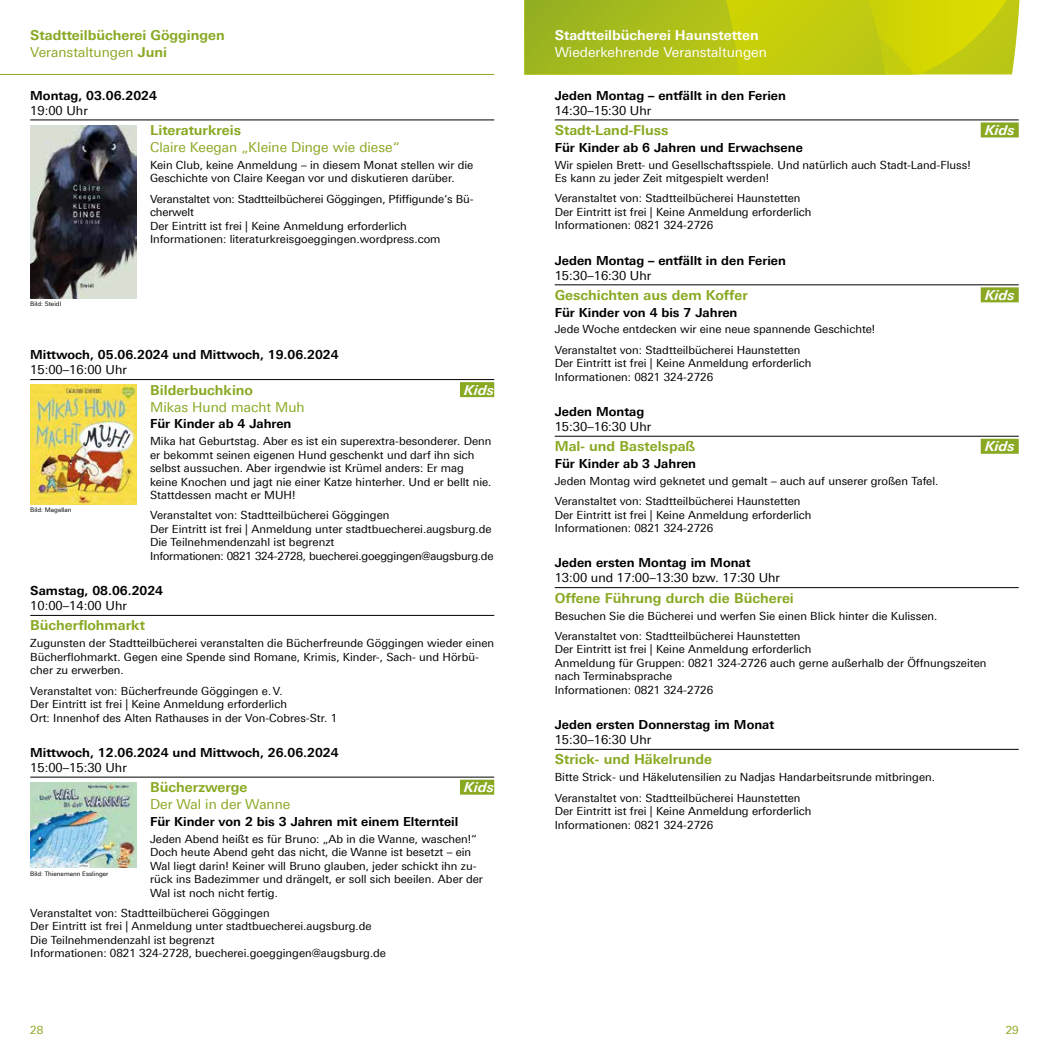
<style>
.page{position:relative;width:1049px;height:1053px;background:#fff}
.page>*{position:absolute;margin:0;border:0;box-sizing:border-box;transform-origin:0 0}
.t1{font:700 13.75px/16.9px "Univers For Augsburg";color:#89a923}
.t2{font:13.75px "Univers For Augsburg";color:#89a923}
.t3{font:13.75px "Univers For Augsburg";color:#fff}
.t4{font:700 13.75px "Univers For Augsburg";color:#fff}
.t5{font:italic 700 13.75px "Univers For Augsburg";color:#fff}
.t6{font:700 12.5px "Univers For Augsburg";color:#000}
.t7{font:12.5px "Univers For Augsburg";color:#000}
.t8{font:11.25px/13.5px "Univers For Augsburg";color:#000}
.t9{font:11.25px "Univers For Augsburg";color:#89a923}
.t10{font:6.25px "Univers For Augsburg";color:#000}
.s1{font-weight:400}
</style>
<div class="page">
<svg style="left:524px;top:0;width:495px;height:74px;background:#bac612"></svg>
<hr style="left:0;top:74px;width:494px;height:1px;background:#89a923">
<hr style="left:555px;top:120px;width:464px;height:1px;background:#000">
<div style="left:981px;top:122px;width:38px;height:15px;background:#89a923"></div>
<hr style="left:555px;top:284px;width:464px;height:1px;background:#000">
<div style="left:981px;top:287px;width:38px;height:15px;background:#89a923"></div>
<hr style="left:555px;top:436px;width:464px;height:1px;background:#000">
<div style="left:981px;top:439px;width:38px;height:15px;background:#89a923"></div>
<hr style="left:555px;top:587px;width:464px;height:1px;background:#000">
<hr style="left:555px;top:749px;width:464px;height:1px;background:#000">
<hr style="left:30px;top:120px;width:464px;height:1px;background:#000">
<hr style="left:30px;top:379px;width:464px;height:1px;background:#000">
<div style="left:460px;top:382px;width:34px;height:15px;background:#89a923"></div>
<hr style="left:30px;top:615px;width:464px;height:1px;background:#000">
<hr style="left:30px;top:776px;width:464px;height:1px;background:#000">
<div style="left:460px;top:779px;width:34px;height:15px;background:#89a923"></div>
<img style="left:30px;top:125px;width:106px;height:173px">
<img style="left:30px;top:385px;width:106px;height:119px">
<img style="left:30px;top:782px;width:106px;height:85px">
<p class="t1" style="left:30px;top:27px;width:196px">Stadtteilbücherei Göggingen<br><span class="s1">Veranstaltungen</span> Juni</p>
<p class="t6" style="left:30px;top:88px;width:128px">Montag, 03.06.2024</p>
<p class="t7" style="left:30px;top:103px;width:59px">19:00 Uhr</p>
<p class="t1" style="left:150px;top:121px;width:92px">Literaturkreis</p>
<p class="t2" style="left:150px;top:139px;width:251px">Claire Keegan „Kleine Dinge wie diese“</p>
<p class="t8" style="left:150px;top:158px;width:325px">Kein Club, keine Anmeldung – in diesem Monat stellen wir die<br>Geschichte von Claire Keegan vor und diskutieren darüber.</p>
<p class="t8" style="left:150px;top:192px;width:325px">Veranstaltet von: Stadtteilbücherei Göggingen, Pfiffigunde‘s Bü&shy;cherwelt<br>Der Eintritt ist frei | Keine Anmeldung erforderlich Informationen: literaturkreisgoeggingen.wordpress.com</p>
<p class="t10" style="left:30px;top:300px;width:32px">Bild: Steidl</p>
<p class="t6" style="left:30px;top:347px;width:310px">Mittwoch, 05.06.2024 und Mittwoch, 19.06.2024</p>
<p class="t7" style="left:30px;top:363px;width:98px">15:00–16:00 Uhr</p>
<p class="t1" style="left:150px;top:381px;width:104px">Bilderbuchkino</p>
<p class="t5" style="left:464px;top:381px;width:31px">Kids</p>
<p class="t2" style="left:150px;top:398px;width:156px">Mikas Hund macht Muh</p>
<p class="t6" style="left:150px;top:416px;width:143px">Für Kinder ab 4 Jahren</p>
<p class="t8" style="left:150px;top:434px;width:343px">Mika hat Geburtstag. Aber es ist ein superextra-besonderer. Denn er bekommt seinen eigenen Hund geschenkt und darf ihn sich selbst aussuchen. Aber irgendwie ist Krümel anders: Er mag keine Knochen und jagt nie einer Katze hinterher. Und er bellt nie.<br>Stattdessen macht er MUH!</p>
<p class="t8" style="left:150px;top:508px;width:345px">Veranstaltet von: Stadtteilbücherei Göggingen<br>Der Eintritt ist frei | Anmeldung unter stadtbuecherei.augsburg.de Die Teilnehmendenzahl ist begrenzt<br>Informationen: 0821 324-2728, buecherei.goeggingen@augsburg.de</p>
<p class="t6" style="left:30px;top:583px;width:134px">Samstag, 08.06.2024</p>
<p class="t7" style="left:30px;top:598px;width:98px">10:00–14:00 Uhr</p>
<p class="t1" style="left:30px;top:617px;width:116px">Bücherflohmarkt</p>
<p class="t8" style="left:30px;top:636px;width:465px">Zugunsten der Stadtteilbücherei veranstalten die Bücherfreunde Göggingen wieder einen<br>Bücherflohmarkt. Gegen eine Spende sind Romane, Krimis, Kinder-, Sach- und Hörbü&shy;cher zu erwerben.</p>
<p class="t8" style="left:30px;top:683px;width:308px">Veranstaltet von: Bücherfreunde Göggingen e.V.<br>Der Eintritt ist frei | Keine Anmeldung erforderlich<br>Ort: Innenhof des Alten Rathauses in der Von-Cobres-Str. 1</p>
<p class="t6" style="left:30px;top:745px;width:310px">Mittwoch, 12.06.2024 und Mittwoch, 26.06.2024</p>
<p class="t7" style="left:30px;top:760px;width:98px">15:00–15:30 Uhr</p>
<p class="t1" style="left:150px;top:778px;width:99px">Bücherzwerge</p>
<p class="t5" style="left:464px;top:779px;width:31px">Kids</p>
<p class="t2" style="left:150px;top:796px;width:142px">Der Wal in der Wanne</p>
<p class="t6" style="left:150px;top:813px;width:310px">Für Kinder von 2 bis 3 Jahren mit einem Elternteil</p>
<p class="t8" style="left:150px;top:831px;width:334px">Jeden Abend heißt es für Bruno: „Ab in die Wanne, waschen!“ Doch heute Abend geht das nicht, die Wanne ist besetzt – ein Wal liegt darin! Keiner will Bruno glauben, jeder schickt ihn zu&shy;rück ins Badezimmer und drängelt, er soll sich beeilen. Aber der Wal ist noch nicht fertig.</p>
<p class="t8" style="left:30px;top:906px;width:357px">Veranstaltet von: Stadtteilbücherei Göggingen<br>Der Eintritt ist frei | Anmeldung unter stadtbuecherei.augsburg.de Die Teilnehmendenzahl ist begrenzt<br>Informationen: 0821 324-2728, buecherei.goeggingen@augsburg.de</p>
<p class="t10" style="left:30px;top:506px;width:43px">Bild: Magellan</p>
<p class="t10" style="left:30px;top:869px;width:80px">Bild: Thienemann Esslinger</p>
<p class="t4" style="left:555px;top:27px;width:206px">Stadtteilbücherei Haunstetten</p>
<p class="t3" style="left:555px;top:44px;width:214px">Wiederkehrende Veranstaltungen</p>
<p class="t6" style="left:555px;top:88px;width:233px">Jeden Montag – entfällt in den Ferien</p>
<p class="t7" style="left:555px;top:103px;width:98px">14:30–15:30 Uhr</p>
<p class="t1" style="left:555px;top:121px;width:115px">Stadt-Land-Fluss</p>
<p class="t5" style="left:985px;top:122px;width:31px">Kids</p>
<p class="t6" style="left:555px;top:140px;width:250px">Für Kinder ab 6 Jahren und Erwachsene</p>
<p class="t8" style="left:555px;top:158px;width:417px">Wir spielen Brett- und Gesellschaftsspiele. Und natürlich auch Stadt-Land-Fluss!<br>Es kann zu jeder Zeit mitgespielt werden!</p>
<p class="t8" style="left:555px;top:191px;width:258px">Veranstaltet von: Stadtteilbücherei Haunstetten<br>Der Eintritt ist frei | Keine Anmeldung erforderlich<br>Informationen: 0821 324-2726</p>
<p class="t6" style="left:555px;top:252px;width:233px">Jeden Montag – entfällt in den Ferien</p>
<p class="t7" style="left:555px;top:268px;width:98px">15:30–16:30 Uhr</p>
<p class="t1" style="left:555px;top:286px;width:195px">Geschichten aus dem Koffer</p>
<p class="t5" style="left:985px;top:287px;width:31px">Kids</p>
<p class="t6" style="left:555px;top:304px;width:184px">Für Kinder von 4 bis 7 Jahren</p>
<p class="t8" style="left:555px;top:319px;width:322px;line-height:20.2px">Jede Woche entdecken wir eine neue spannende Geschichte!<br>Veranstaltet von: Stadtteilbücherei Haunstetten</p>
<p class="t8" style="left:555px;top:356px;width:258px">Der Eintritt ist frei | Keine Anmeldung erforderlich<br>Informationen: 0821 324-2726</p>
<p class="t6" style="left:555px;top:404px;width:91px">Jeden Montag</p>
<p class="t7" style="left:555px;top:419px;width:98px">15:30–16:30 Uhr</p>
<p class="t1" style="left:555px;top:438px;width:142px">Mal- und Bastelspaß</p>
<p class="t5" style="left:985px;top:438px;width:31px">Kids</p>
<p class="t6" style="left:555px;top:456px;width:143px">Für Kinder ab 3 Jahren</p>
<p class="t8" style="left:555px;top:470px;width:385px;line-height:20.2px">Jeden Montag wird geknetet und gemalt – auch auf unserer großen Tafel.<br>Veranstaltet von: Stadtteilbücherei Haunstetten</p>
<p class="t8" style="left:555px;top:508px;width:258px">Der Eintritt ist frei | Keine Anmeldung erforderlich<br>Informationen: 0821 324-2726</p>
<p class="t6" style="left:555px;top:555px;width:197px">Jeden ersten Montag im Monat</p>
<p class="t7" style="left:555px;top:570px;width:227px">13:00 und 17:00–13:30 bzw. 17:30 Uhr</p>
<p class="t1" style="left:555px;top:589px;width:241px">Offene Führung durch die Bücherei</p>
<p class="t8" style="left:555px;top:605px;width:384px;line-height:20.2px">Besuchen Sie die Bücherei und werfen Sie einen Blick hinter die Kulissen.<br>Veranstaltet von: Stadtteilbücherei Haunstetten</p>
<p class="t8" style="left:555px;top:642px;width:433px">Der Eintritt ist frei | Keine Anmeldung erforderlich<br>Anmeldung für Gruppen: 0821 324-2726 auch gerne außerhalb der Öffnungszeiten nach Terminabsprache<br>Informationen: 0821 324-2726</p>
<p class="t6" style="left:555px;top:717px;width:221px">Jeden ersten Donnerstag im Monat</p>
<p class="t7" style="left:555px;top:732px;width:98px">15:30–16:30 Uhr</p>
<p class="t1" style="left:555px;top:751px;width:159px">Strick- und Häkelrunde</p>
<p class="t8" style="left:555px;top:767px;width:382px;line-height:20.2px">Bitte Strick- und Häkelutensilien zu Nadjas Handarbeitsrunde mitbringen.<br>Veranstaltet von: Stadtteilbücherei Haunstetten</p>
<p class="t8" style="left:555px;top:804px;width:258px">Der Eintritt ist frei | Keine Anmeldung erforderlich<br>Informationen: 0821 324-2726</p>
<p class="t9" style="left:30px;top:1023px;width:15px">28</p>
<p class="t9" style="left:1006px;top:1023px;width:15px">29</p>
</div>
